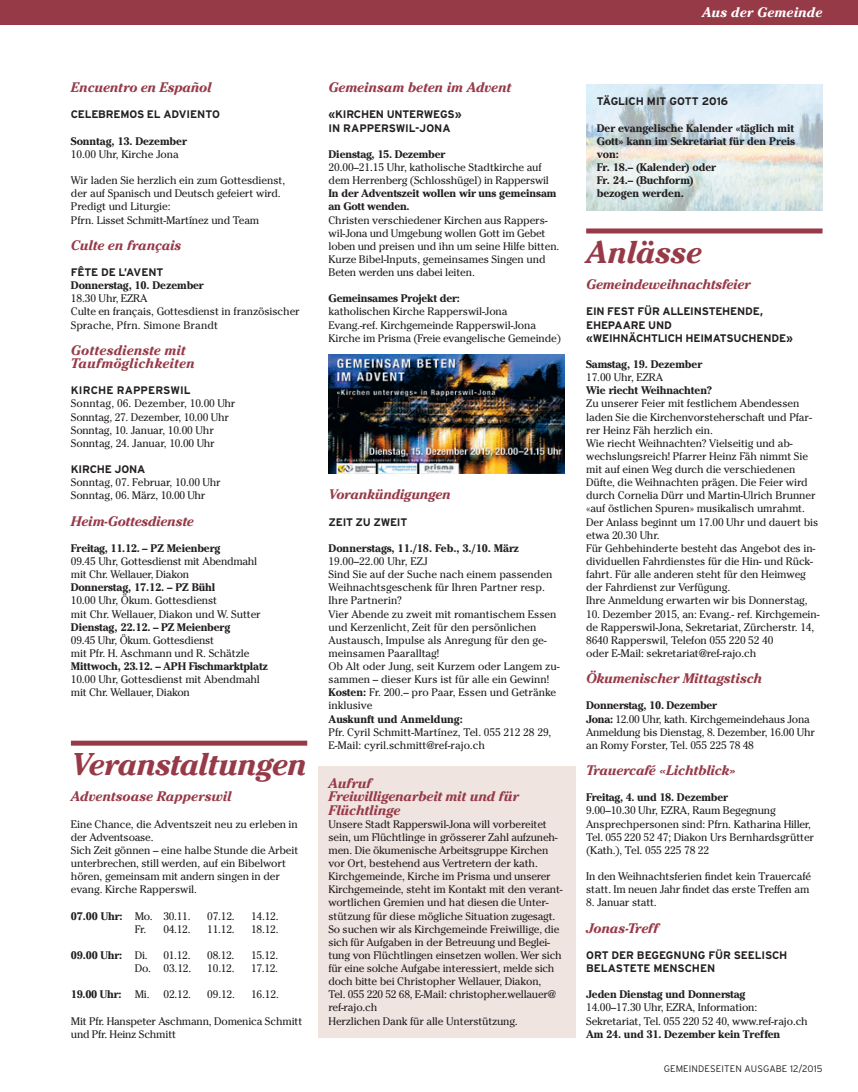
<style>
.page{position:relative;width:858px;height:1092px;background:#fff}
.page>*{position:absolute;margin:0;border:0;box-sizing:border-box;transform-origin:0 0}
.t1{font:italic 700 31.25px "Cheltenham Std";letter-spacing:-.03em;color:#973a48}
.t2{font:italic 700 13.75px/13.1px "Cheltenham Std";letter-spacing:-.02em;color:#973a48}
.t3{font:italic 700 13.75px "Cheltenham Std";letter-spacing:-.01em;color:#fff}
.t4{font:11px/13.1px "Cheltenham Std";letter-spacing:-.01em;color:#231f20}
.t5{font:700 11px/13.1px "Cheltenham Std";letter-spacing:-.01em;color:#231f20}
.t6{font:700 11px/13.1px "Interstate";letter-spacing:-.015em;color:#231f20}
.t7{font:700 11px "Interstate";letter-spacing:.01em;color:#231f20}
.t8{font:300 9.5px "Interstate";letter-spacing:.01em;color:#231f20}
.s1{font-weight:400}
.s2{font-weight:700}
</style>
<div class="page">
<div style="left:0;top:0;width:857px;height:25px;background:#973a48"></div>
<img style="left:586px;top:84px;width:236px;height:126px">
<div style="left:318px;top:766px;width:257px;height:271px;background:#f0e4e1"></div>
<div style="left:71px;top:740px;width:236px;height:5px;background:#973a48"></div>
<div style="left:586px;top:228px;width:236px;height:5px;background:#973a48"></div>
<img style="left:328px;top:355px;width:237px;height:118px">
<p class="t3" style="left:702px;top:4px;width:122px">Aus der Gemeinde</p>
<p class="t2" style="left:71px;top:81px;width:142px">Encuentro en Español</p>
<p class="t6" style="left:71px;top:108px;width:151px">CELEBREMOS EL ADVIENTO</p>
<p class="t5" style="left:71px;top:134px;width:117px">Sonntag, 13. Dezember</p>
<p class="t4" style="left:71px;top:147px;width:109px">10.00 Uhr, Kirche Jona</p>
<p class="t4" style="left:71px;top:174px;width:216px">Wir laden Sie herzlich ein zum Gottesdienst, der auf Spanisch und Deutsch gefeiert wird.<br>Predigt und Liturgie:<br>Pfrn. Lisset Schmitt-Martínez und Team</p>
<p class="t2" style="left:71px;top:238px;width:112px">Culte en français</p>
<p class="t6" style="left:71px;top:265px;width:94px">FÊTE DE L’AVENT</p>
<p class="t5" style="left:71px;top:279px;width:134px">Donnerstag, 10. Dezember</p>
<p class="t4" style="left:71px;top:292px;width:230px">18.30 Uhr, EZRA<br>Culte en français, Gottesdienst in französischer<br>Sprache, Pfrn. Simone Brandt</p>
<p class="t2" style="left:71px;top:343px;width:126px">Gottesdienste mit<br>Taufmöglichkeiten</p>
<p class="t7" style="left:71px;top:383px;width:121px">KIRCHE RAPPERSWIL</p>
<p class="t4" style="left:71px;top:397px;width:166px">Sonntag, 06. Dezember, 10.00 Uhr<br>Sonntag, 27. Dezember, 10.00 Uhr<br>Sonntag, 10. Januar, 10.00 Uhr<br>Sonntag, 24. Januar, 10.00 Uhr</p>
<p class="t6" style="left:71px;top:462px;width:76px">KIRCHE JONA</p>
<p class="t4" style="left:71px;top:476px;width:151px">Sonntag, 07. Februar, 10.00 Uhr<br>Sonntag, 06. März, 10.00 Uhr</p>
<p class="t2" style="left:71px;top:514px;width:125px">Heim-Gottesdienste</p>
<p class="t5" style="left:71px;top:541px;width:151px">Freitag, 11.12. – PZ Meienberg</p>
<p class="t4" style="left:71px;top:554px;width:188px">09.45 Uhr, Gottesdienst mit Abendmahl mit Chr. Wellauer, Diakon</p>
<p class="t5" style="left:71px;top:580px;width:146px">Donnerstag, 17.12. – PZ Bühl</p>
<p class="t4" style="left:71px;top:594px;width:191px">10.00 Uhr, Ökum. Gottesdienst<br>mit Chr. Wellauer, Diakon und W. Sutter</p>
<p class="t5" style="left:71px;top:620px;width:161px">Dienstag, 22.12. – PZ Meienberg</p>
<p class="t4" style="left:71px;top:633px;width:180px">09.45 Uhr, Ökum. Gottesdienst<br>mit Pfr. H. Aschmann und R. Schätzle</p>
<p class="t5" style="left:71px;top:659px;width:199px">Mittwoch, 23.12. – APH Fischmarktplatz</p>
<p class="t4" style="left:71px;top:672px;width:190px">10.00 Uhr, Gottesdienst mit Abendmahl mit Chr. Wellauer, Diakon</p>
<h1 class="t1" style="left:71px;top:745px;width:238px">Veranstaltungen</h1>
<p class="t2" style="left:71px;top:790px;width:162px">Adventsoase Rapperswil</p>
<p class="t4" style="left:71px;top:817px;width:229px">Eine Chance, die Adventszeit neu zu erleben in der Adventsoase.<br>Sich Zeit gönnen – eine halbe Stunde die Arbeit unterbrechen, still werden, auf ein Bibelwort hören, gemeinsam mit andern singen in der evang. Kirche Rapperswil.</p>
<p class="t5" style="left:71px;top:909px;width:121px">07.00 Uhr: <span class="s1">Mo. 30.11.</span></p>
<p class="t4" style="left:207px;top:909px;width:29px">07.12.</p>
<p class="t4" style="left:251px;top:909px;width:29px">14.12.</p>
<p class="t4" style="left:135px;top:922px;width:57px">Fr. 04.12.</p>
<p class="t4" style="left:207px;top:922px;width:29px">11.12.</p>
<p class="t4" style="left:251px;top:922px;width:29px">18.12.</p>
<p class="t5" style="left:71px;top:948px;width:78px">09.00 Uhr: <span class="s1">Di.</span></p>
<p class="t4" style="left:163px;top:948px;width:29px">01.12.</p>
<p class="t4" style="left:207px;top:948px;width:29px">08.12.</p>
<p class="t4" style="left:251px;top:948px;width:29px">15.12.</p>
<p class="t4" style="left:135px;top:961px;width:58px">Do. 03.12.</p>
<p class="t4" style="left:207px;top:961px;width:29px">10.12.</p>
<p class="t4" style="left:251px;top:961px;width:29px">17.12.</p>
<p class="t5" style="left:71px;top:987px;width:80px">19.00 Uhr: <span class="s1">Mi.</span></p>
<p class="t4" style="left:163px;top:987px;width:29px">02.12.</p>
<p class="t4" style="left:207px;top:987px;width:29px">09.12.</p>
<p class="t4" style="left:251px;top:987px;width:29px">16.12.</p>
<p class="t4" style="left:71px;top:1014px;width:233px">Mit Pfr. Hanspeter Aschmann, Domenica Schmitt und Pfr. Heinz Schmitt</p>
<p class="t2" style="left:328px;top:81px;width:184px">Gemeinsam beten im Advent</p>
<p class="t6" style="left:328px;top:108px;width:134px">«KIRCHEN UNTERWEGS»<br>IN RAPPERSWIL-JONA</p>
<p class="t5" style="left:328px;top:147px;width:118px">Dienstag, 15. Dezember</p>
<p class="t4" style="left:328px;top:161px;width:222px">20.00–21.15 Uhr, katholische Stadtkirche auf dem Herrenberg (Schlosshügel) in Rapperswil</p>
<p class="t5" style="left:328px;top:187px;width:229px">In der Adventszeit wollen wir uns gemeinsam an Gott wenden.</p>
<p class="t4" style="left:328px;top:213px;width:232px">Christen verschiedener Kirchen aus Rappers&shy;wil-Jona und Umgebung wollen Gott im Gebet loben und preisen und ihn um seine Hilfe bitten.<br>Kurze Bibel-Inputs, gemeinsames Singen und Beten werden uns dabei leiten.</p>
<p class="t5" style="left:328px;top:292px;width:133px">Gemeinsames Projekt der:</p>
<p class="t4" style="left:328px;top:305px;width:234px">katholischen Kirche Rapperswil-Jona<br>Evang.-ref. Kirchgemeinde Rapperswil-Jona<br>Kirche im Prisma (Freie evangelische Gemeinde)</p>
<p class="t2" style="left:328px;top:488px;width:124px">Vorankündigungen</p>
<p class="t6" style="left:328px;top:515px;width:80px">ZEIT ZU ZWEIT</p>
<p class="t5" style="left:328px;top:541px;width:192px">Donnerstags, 11./18. Feb., 3./10. März</p>
<p class="t4" style="left:328px;top:554px;width:232px">19.00–22.00 Uhr, EZJ<br>Sind Sie auf der Suche nach einem passenden Weihnachtsgeschenk für Ihren Partner resp.<br>Ihre Partnerin?<br>Vier Abende zu zweit mit romantischem Essen und Kerzenlicht, Zeit für den persönlichen Austausch, Impulse als Anregung für den ge&shy;meinsamen Paaralltag!<br>Ob Alt oder Jung, seit Kurzem oder Langem zu&shy;sammen – dieser Kurs ist für alle ein Gewinn!<br><span class="s2">Kosten:</span> Fr. 200.– pro Paar, Essen und Getränke inklusive</p>
<p class="t5" style="left:328px;top:712px;width:136px">Auskunft und Anmeldung:</p>
<p class="t4" style="left:328px;top:725px;width:224px">Pfr. Cyril Schmitt-Martínez, Tel. 055 212 28 29,<br>E-Mail: cyril.schmitt@ref-rajo.ch</p>
<p class="t2" style="left:328px;top:777px;width:192px">Aufruf<br>Freiwilligenarbeit mit und für<br>Flüchtlinge</p>
<p class="t4" style="left:328px;top:817px;width:236px">Unsere Stadt Rapperswil-Jona will vorbereitet sein, um Flüchtlinge in grösserer Zahl aufzuneh&shy;men. Die ökumenische Arbeitsgruppe Kirchen vor Ort, bestehend aus Vertretern der kath.<br>Kirchgemeinde, Kirche im Prisma und unserer Kirchgemeinde, steht im Kontakt mit den verant&shy;wortlichen Gremien und hat diesen die Unter&shy;stützung für diese mögliche Situation zugesagt.<br>So suchen wir als Kirchgemeinde Freiwillige, die sich für Aufgaben in der Betreuung und Beglei&shy;tung von Flüchtlingen einsetzen wollen. Wer sich für eine solche Aufgabe interessiert, melde sich doch bitte bei Christopher Wellauer, Diakon,<br>Tel. 055 220 52 68, E-Mail: christopher.wellauer@ ref-rajo.ch<br>Herzlichen Dank für alle Unterstützung.</p>
<p class="t6" style="left:596px;top:95px;width:133px">TÄGLICH MIT GOTT 2016</p>
<p class="t5" style="left:596px;top:121px;width:200px">Der evangelische Kalender «täglich mit<br>Gott» kann im Sekretariat für den Preis von:<br>Fr. 18.– (Kalender) oder<br>Fr. 24.– (Buchform)<br>bezogen werden.</p>
<h1 class="t1" style="left:586px;top:234px;width:118px">Anlässe</h1>
<p class="t2" style="left:586px;top:278px;width:166px">Gemeindeweihnachtsfeier</p>
<p class="t6" style="left:586px;top:305px;width:208px">EIN FEST FÜR ALLEINSTEHENDE,<br>EHEPAARE UND<br>«WEIHNÄCHTLICH HEIMATSUCHENDE»</p>
<p class="t5" style="left:586px;top:357px;width:117px">Samstag, 19. Dezember</p>
<p class="t4" style="left:586px;top:371px;width:78px">17.00 Uhr, EZRA</p>
<p class="t5" style="left:586px;top:384px;width:128px">Wie riecht Weihnachten?</p>
<p class="t4" style="left:586px;top:397px;width:234px">Zu unserer Feier mit festlichem Abendessen laden Sie die Kirchenvorsteherschaft und Pfar&shy;rer Heinz Fäh herzlich ein.<br>Wie riecht Weihnachten? Vielseitig und ab&shy;wechslungsreich! Pfarrer Heinz Fäh nimmt Sie mit auf einen Weg durch die verschiedenen Düfte, die Weihnachten prägen. Die Feier wird durch Cornelia Dürr und Martin-Ulrich Brunner «auf östlichen Spuren» musikalisch umrahmt.<br>Der Anlass beginnt um 17.00 Uhr und dauert bis etwa 20.30 Uhr.<br>Für Gehbehinderte besteht das Angebot des in&shy;dividuellen Fahrdienstes für die Hin- und Rück&shy;fahrt. Für alle anderen steht für den Heimweg der Fahrdienst zur Verfügung.<br>Ihre Anmeldung erwarten wir bis Donnerstag,</p>
<p class="t4" style="left:586px;top:607px;width:235px">10. Dezember 2015, an: Evang.- ref. Kirchgemein&shy;de Rapperswil-Jona, Sekretariat, Zürcherstr. 14, 8640 Rapperswil, Telefon 055 220 52 40<br>oder E-Mail: sekretariat@ref-rajo.ch</p>
<p class="t2" style="left:586px;top:672px;width:178px">Ökumenischer Mittagstisch</p>
<p class="t4" style="left:586px;top:699px;width:230px"><span class="s2">Donnerstag, 10. Dezember<br>Jona:</span> 12.00 Uhr, kath. Kirchgemeindehaus Jona Anmeldung bis Dienstag, 8. Dezember, 16.00 Uhr an Romy Forster, Tel. 055 225 78 48</p>
<p class="t2" style="left:586px;top:763px;width:151px">Trauercafé «Lichtblick»</p>
<p class="t5" style="left:586px;top:790px;width:143px">Freitag, 4. und 18. Dezember</p>
<p class="t4" style="left:586px;top:804px;width:229px">9.00–10.30 Uhr, EZRA, Raum Begegnung Ansprechpersonen sind: Pfrn. Katharina Hiller, Tel. 055 220 52 47; Diakon Urs Bernhardsgrütter (Kath.), Tel. 055 225 78 22</p>
<p class="t4" style="left:586px;top:869px;width:227px">In den Weihnachtsferien findet kein Trauercafé statt. Im neuen Jahr findet das erste Treffen am</p>
<p class="t4" style="left:586px;top:896px;width:72px">8. Januar statt.</p>
<p class="t2" style="left:586px;top:921px;width:74px">Jonas-Treff</p>
<p class="t6" style="left:586px;top:948px;width:203px">ORT DER BEGEGNUNG FÜR SEELISCH<br>BELASTETE MENSCHEN</p>
<p class="t5" style="left:586px;top:987px;width:161px">Jeden Dienstag und Donnerstag</p>
<p class="t4" style="left:586px;top:1001px;width:223px">14.00–17.30 Uhr, EZRA, Information:<br>Sekretariat, Tel. 055 220 52 40, www.ref-rajo.ch</p>
<p class="t5" style="left:586px;top:1027px;width:196px">Am 24. und 31. Dezember kein Treffen</p>
<p class="t8" style="left:663px;top:1062px;width:160px">GEMEINDESEITEN AUSGABE 12/2015</p>
</div>
